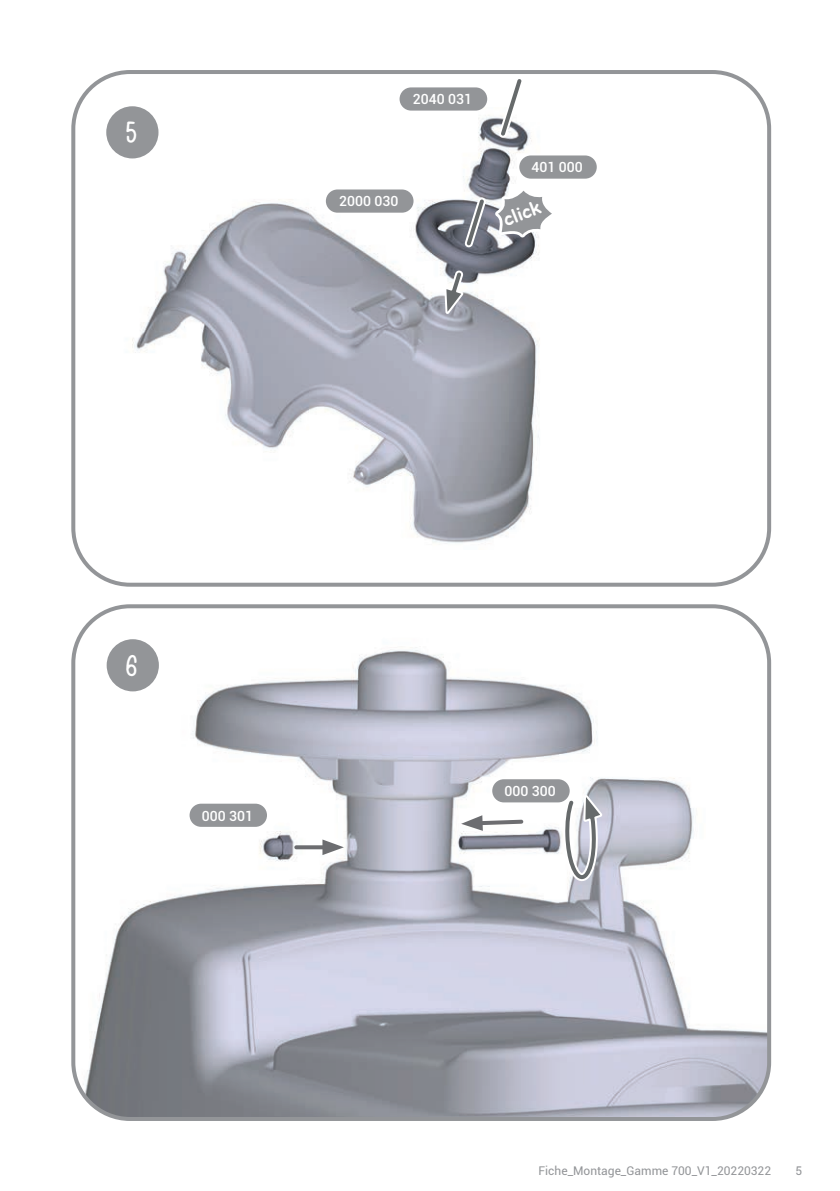
<style>
.page{position:relative;width:840px;height:1191px;background:#fff}
.page>*{position:absolute;margin:0;border:0;box-sizing:border-box;transform-origin:0 0}
.t1{font:28px "Direkteur";color:#fff}
.t2{font:700 18px "Comic Sans MS";color:#fff}
.t3{font:500 14px "Roboto";color:#fff}
.t4{font:12px "Roboto";color:#939598}
</style>
<div class="page">
<img style="left:76px;top:624px;width:692px;height:493px">
<div style="left:71px;top:604px;width:699px;height:517px;border:4px solid #939598;border-radius:57px"></div>
<img style="left:132px;top:107px;width:465px;height:436px">
<div style="left:71px;top:70px;width:699px;height:516px;border:4px solid #939598;border-radius:57px"></div>
<div style="left:104px;top:104px;width:56px;height:56px;background:#939598;border-radius:50%"></div>
<div style="left:102px;top:102px;width:60px;height:60px;border:4px solid #fff;border-radius:50%"></div>
<div style="left:105px;top:637px;width:56px;height:56px;background:#939598;border-radius:50%"></div>
<div style="left:103px;top:635px;width:60px;height:60px;border:4px solid #fff;border-radius:50%"></div>
<svg style="left:495px;top:188px;width:59px;height:49px"></svg>
<svg style="left:497px;top:79px;width:27px;height:60px"></svg>
<svg style="left:442px;top:196px;width:45px;height:201px;background:#9c9fa8"></svg>
<svg style="left:296px;top:845px;width:26px;height:4px"></svg>
<svg style="left:322px;top:839px;width:22px;height:16px"></svg>
<svg style="left:461px;top:815px;width:64px;height:16px"></svg>
<svg style="left:562px;top:639px;width:41px;height:242px"></svg>
<div style="left:400px;top:88px;width:86px;height:22px;background:#939598;border-radius:11px"></div>
<div style="left:399px;top:87px;width:88px;height:24px;border:2px solid #939598;border-radius:11px"></div>
<div style="left:520px;top:156px;width:75px;height:22px;background:#939598;border-radius:11px"></div>
<div style="left:519px;top:155px;width:77px;height:24px;border:2px solid #939598;border-radius:11px"></div>
<div style="left:326px;top:190px;width:86px;height:22px;background:#939598;border-radius:11px"></div>
<div style="left:326px;top:189px;width:87px;height:24px;border:2px solid #939598;border-radius:11px"></div>
<div style="left:493px;top:780px;width:75px;height:21px;background:#939598;border-radius:11px"></div>
<div style="left:492px;top:779px;width:77px;height:23px;border:2px solid #939598;border-radius:11px"></div>
<div style="left:190px;top:804px;width:76px;height:22px;background:#939598;border-radius:11px"></div>
<div style="left:189px;top:803px;width:78px;height:24px;border:2px solid #939598;border-radius:11px"></div>
<h1 class="t1" style="left:125px;top:115px;width:13px">5</h1>
<p class="t3" style="left:412px;top:89px;width:61px">2040 031</p>
<p class="t3" style="left:339px;top:191px;width:61px">2000 030</p>
<p class="t3" style="left:531px;top:157px;width:53px">401 000</p>
<h2 class="t2" style="left:499px;top:208px;width:40px;rotate:-22deg">click</h2>
<h1 class="t1" style="left:125px;top:648px;width:14px">6</h1>
<p class="t3" style="left:202px;top:805px;width:53px">000 301</p>
<p class="t3" style="left:504px;top:781px;width:53px">000 300</p>
<p class="t4" style="left:538px;top:1162px;width:234px">Fiche_Montage_Gamme 700_V1_20220322</p>
<p class="t4" style="left:795px;top:1162px;width:8px">5</p>
</div>
